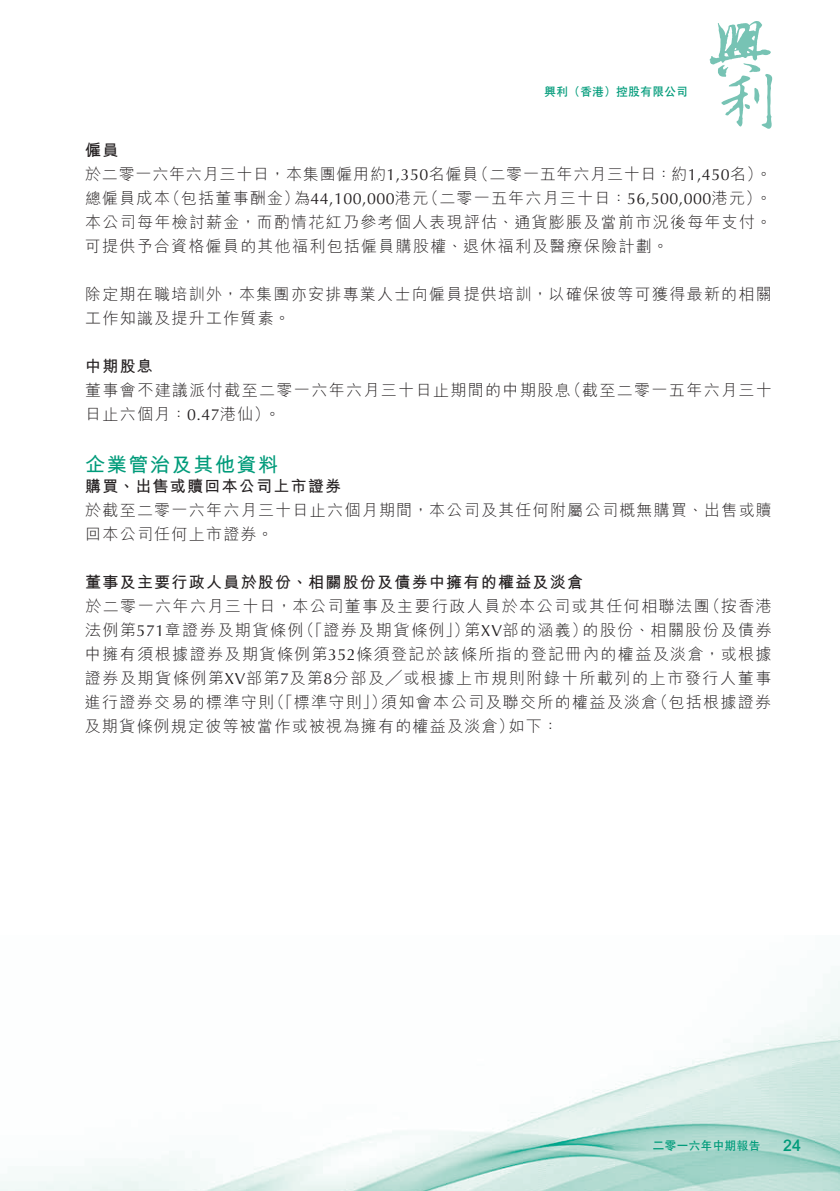
<style>
.page{position:relative;width:840px;height:1191px;background:#fff}
.page>*{position:absolute;margin:0;border:0;box-sizing:border-box;transform-origin:0 0}
.t1{font:700 20px "M Hei HK";letter-spacing:.08em;color:#009b7a}
.t2{font:300 16px/24px "M Hei HK";letter-spacing:.08em;color:#231f20}
.t3{font:700 16px "M Hei HK";letter-spacing:.08em;color:#231f20}
.t4{font:300 16px "M Hei HK";letter-spacing:.05em;color:#231f20}
.t5{font:300 16px "M Hei HK";letter-spacing:.1em;color:#231f20}
.t6{font:16px "Optima LT Std";letter-spacing:.03em;color:#231f20}
.t7{font:500 16px "Arial MT Std";color:#009b7a}
.t8{font:700 12px "C Hei 2 HK";color:#009b7a}
.s1{font-family:"Optima LT Std";font-weight:400}
.s2{font-family:"M Hei HK";font-weight:300}
</style>
<div class="page">
<img style="left:0;top:981px;width:839px;height:210px">
<svg style="left:709px;top:21px;width:63px;height:108px"></svg>
<p class="t3" style="left:85px;top:139px;width:35px">僱員</p>
<p class="t8" style="left:543px;top:83px;width:145px">興利（香港）控股有限公司</p>
<p class="t4" style="left:472px;top:163px;width:300px">（二零一五年六月三十日：約<span class="s1">1,450</span>名 。(</p>
<p class="t4" style="left:85px;top:163px;width:394px">於二零一六年六月三十日，本集團僱用約<span class="s1">1,350</span>名僱員</p>
<p class="t2" style="left:164px;top:186px;width:136px">（包括董事酬金）</p>
<p class="t2" style="left:422px;top:186px;width:340px">（二零一五年六月三十日：<span class="s1">56,500,000</span>港元(</p>
<p class="t2" style="left:85px;top:186px;width:687px">總僱員成本<br>本公司每年檢討薪金，而酌情花紅乃參考個人表現評估、通貨膨脹及當前市況後每年支付。可提供予合資格僱員的其他福利包括僱員購股權、退休福利及醫療保險計劃。</p>
<p class="t2" style="left:85px;top:282px;width:688px">除定期在職培訓外，本集團亦安排專業人士向僱員提供培訓，以確保彼等可獲得最新的相關工作知識及提升工作質素。</p>
<p class="t3" style="left:85px;top:355px;width:69px">中期股息</p>
<p class="t2" style="left:565px;top:378px;width:208px">（截至二零一五年六月三十</p>
<p class="t6" style="left:294px;top:189px;width:136px"><span class="s2">為</span>44,100,000<span class="s2">港元</span></p>
<p class="t2" style="left:755px;top:186px;width:17px">。</p>
<p class="t2" style="left:264px;top:378px;width:308px;text-indent:-179px">董事會不建議派付截至二零一六年六月三十日止期間的中期股息。</p>
<p class="t2" style="left:85px;top:402px;width:186px">日止六個月：<span class="s1">0.47</span>港仙(</p>
<p class="t1" style="left:85px;top:450px;width:194px">企業管治及其他資料</p>
<p class="t3" style="left:85px;top:475px;width:257px">購買、出售或贖回本公司上市證券</p>
<p class="t2" style="left:85px;top:498px;width:688px">於截至二零一六年六月三十日止六個月期間，本公司及其任何附屬公司概無購買、出售或贖回本公司任何上市證券。</p>
<p class="t3" style="left:85px;top:571px;width:499px">董事及主要行政人員於股份、相關股份及債券中擁有的權益及淡倉</p>
<p class="t2" style="left:704px;top:594px;width:69px">（按香港</p>
<p class="t2" style="left:582px;top:594px;width:191px;text-indent:-497px">於二零一六年六月三十日，本公司董事及主要行政人員於本公司或其任何相聯法團<br>的股份、相關股份及債券</p>
<p class="t2" style="left:298px;top:618px;width:172px">（「證券及期貨條例」）</p>
<p class="t2" style="left:464px;top:618px;width:125px">第<span class="s1">XV</span>部的涵義）</p>
<p class="t2" style="left:85px;top:618px;width:220px">法例第<span class="s1">571</span>章證券及期貨條例</p>
<p class="t2" style="left:85px;top:642px;width:687px">中擁有須根據證券及期貨條例第<span class="s1">352</span>條須登記於該條所指的登記冊內的權益及淡倉，或根據</p>
<p class="t5" style="left:85px;top:667px;width:687px">證券及期貨條例第<span class="s1">XV</span>部第<span class="s1">7</span>及第<span class="s1">8</span>分部及╱或根據上市規則附錄十所載列的上市發行人董事</p>
<p class="t2" style="left:651px;top:690px;width:121px">（包括根據證券</p>
<p class="t2" style="left:268px;top:690px;width:119px">（「標準守則」）</p>
<p class="t2" style="left:381px;top:690px;width:277px">須知會本公司及聯交所的權益及淡倉</p>
<p class="t2" style="left:85px;top:690px;width:191px">進行證券交易的標準守則</p>
<p class="t2" style="left:84px;top:714px;width:431px">及期貨條例規定彼等被當作或被視為擁有的權益及淡倉）</p>
<p class="t2" style="left:508px;top:714px;width:51px">如下：</p>
<p class="t8" style="left:652px;top:1137px;width:109px">二零一六年中期報告</p>
<p class="t7" style="left:782px;top:1136px;width:19px">24</p>
</div>
